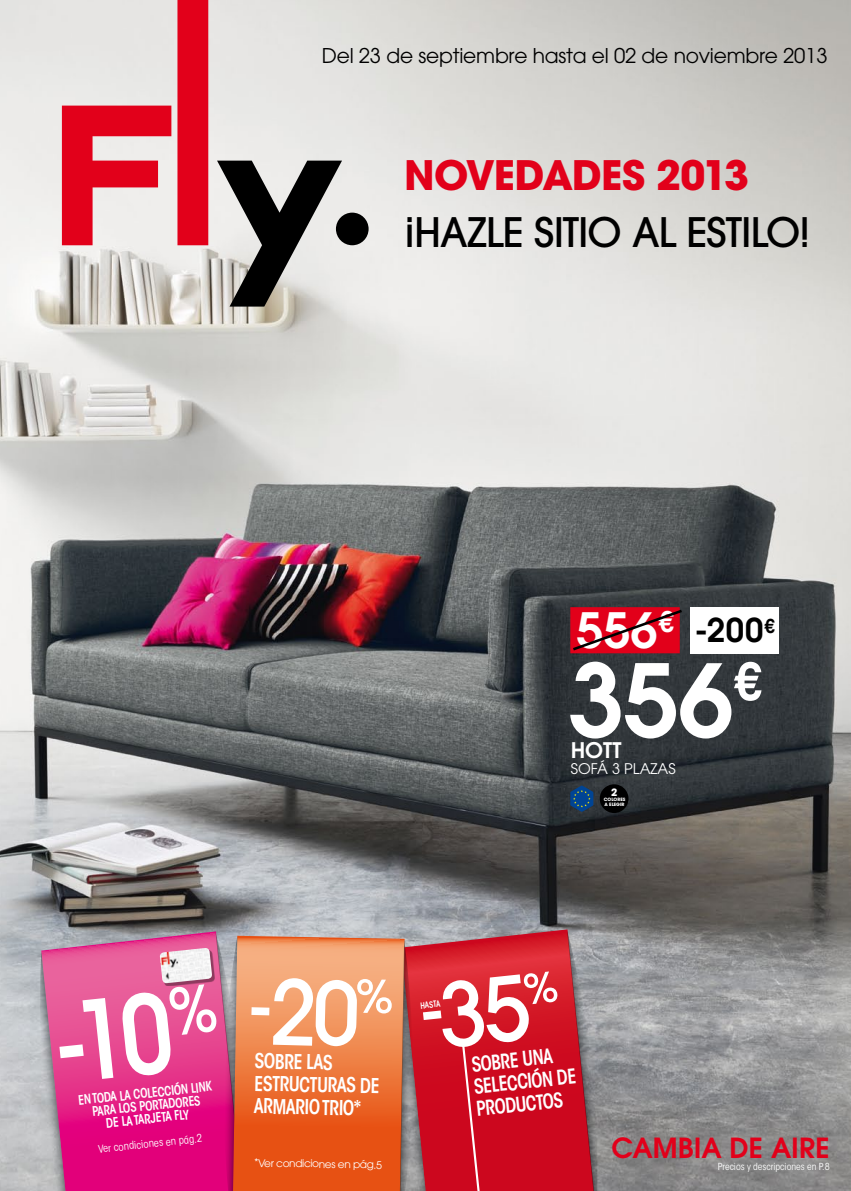
<style>
.page{position:relative;width:851px;height:1191px;background:#fff}
.page>*{position:absolute;margin:0;border:0;box-sizing:border-box;transform-origin:0 0}
.t1{font:600 condensed 108.3px "ITC Avant Garde Std";color:#fff;scale:.91 1}
.t2{font:600 99.9px "ITC Avant Garde Std";color:#fff}
.t3{font:600 48.3px "ITC Avant Garde Std";color:#fff}
.t4{font:500 40.35px "ITC Avant Garde Std";letter-spacing:-.025em;color:#000}
.t5{font:700 40.35px "ITC Avant Garde Std";letter-spacing:-.02em;color:#e2001a}
.t6{font:600 32.7px "ITC Avant Garde Std";color:#000}
.t7{font:600 27.6px "ITC Avant Garde Std";color:#e2001a}
.t8{font:600 21.3px "ITC Avant Garde Std";color:#fff}
.t9{font:600 condensed 20.4px/22.5px "ITC Avant Garde Std";color:#fff;scale:.91 1}
.t10{font:600 condensed 20.4px/22.5px "ITC Avant Garde Std";color:#fff;scale:.9 1}
.t11{font:20.25px "ITC Avant Garde Std";letter-spacing:-.01em;color:#000}
.t12{font:14.7px "ITC Avant Garde Std";color:#fff}
.t13{font:600 condensed 13.2px/12.8px "ITC Avant Garde Std";color:#fff;text-align:center;scale:.91 1}
.t14{font:condensed 10.65px "ITC Avant Garde Std";color:#fff}
.t15{font:10.5px "ITC Avant Garde Std";color:#fff}
.t16{font:700 10.2px "ITC Avant Garde Std";color:#fff}
.t17{font:condensed 9.6px "ITC Avant Garde Std";color:#fff}
.t18{font:600 condensed 8.7px "ITC Avant Garde Std";color:#fff;scale:.91 1}
.t19{font:700 4.5px/5.1px "ITC Avant Garde Std";color:#fff}
</style>
<div class="page">
<img style="left:0;top:0;width:850px;height:1191px">
<div style="left:177px;top:0;width:31px;height:245px;background:#e2001a"></div>
<svg style="left:62px;top:106px;width:109px;height:139px;background:#e76a77"></svg>
<div style="left:336px;top:213px;width:32px;height:32px;background:#000;border-radius:50%"></div>
<svg style="left:217px;top:161px;width:125px;height:145px;background:#858482"></svg>
<svg style="left:41px;top:931px;width:201px;height:260px;background:#e1358b"></svg>
<svg style="left:37px;top:951px;width:35px;height:240px;background:#cc76a1"></svg>
<div style="left:162px;top:950px;width:53px;height:36px;background:#000;opacity:.39"></div>
<img style="left:159px;top:948px;width:53px;height:35px">
<div style="left:690px;top:607px;width:89px;height:46px;background:#fff"></div>
<div style="left:570px;top:607px;width:109px;height:46px;background:#e2001a"></div>
<svg style="left:570px;top:607px;width:114px;height:45px"></svg>
<div style="left:599px;top:784px;width:29px;height:29px;background:#000;border-radius:50%"></div>
<svg style="left:570px;top:785px;width:23px;height:26px"></svg>
<svg style="left:401px;top:929px;width:193px;height:262px;background:#c92939"></svg>
<svg style="left:567px;top:930px;width:33px;height:261px;background:#a85963"></svg>
<svg style="left:215px;top:932px;width:342px;height:259px;background:#dc5b4c"></svg>
<h3 class="t11" style="left:322px;top:43px;width:507px">Del 23 de septiembre hasta el 02 de noviembre 2013</h3>
<h3 class="t5" style="left:404px;top:148px;width:346px">NOVEDADES 2013</h3>
<h3 class="t4" style="left:404px;top:206px;width:407px">¡HAZLE SITIO AL ESTILO!</h3>
<h3 class="t3" style="left:576px;top:598px;width:99px">556<sup>€</sup></h3>
<h2 class="t2" style="left:567px;top:635px;width:196px">356<sup>€</sup></h2>
<h3 class="t8" style="left:570px;top:736px;width:52px">HOTT</h3>
<p class="t12" style="left:571px;top:759px;width:106px">SOFÁ 3 PLAZAS</p>
<p class="t16" style="left:611px;top:785px;width:8px">2</p>
<p class="t19" style="left:603px;top:796px;width:23px">COLORES<br>A ELEGIR</p>
<h3 class="t6" style="left:694px;top:609px;width:82px">-200<sup>€</sup></h3>
<h1 class="t1" style="left:49px;top:977px;width:182px;rotate:-6deg">-10<sup>%</sup></h1>
<p class="t13" style="left:78px;top:1093px;width:149px;rotate:-6deg">en toda la colección LIN K para los portadores<br>de la tarjeta FLY</p>
<p class="t14" style="left:98px;top:1142px;width:106px;rotate:-6deg">Ver condiciones en pág.2</p>
<h3 class="t9" style="left:255px;top:1049px;width:139px;rotate:1deg">sobre las estructuras de armario TRIO *</h3>
<p class="t15" style="left:254px;top:1156px;width:129px;rotate:1deg">*Vercondiciones en pág.5</p>
<p class="t18" style="left:419px;top:1000px;width:24px;rotate:-6deg">Hasta</p>
<h3 class="t10" style="left:470px;top:1053px;width:116px;rotate:-6deg">sobre una selección de productos</h3>
<h3 class="t7" style="left:611px;top:1130px;width:220px">CAMBIA DE AIRE</h3>
<p class="t17" style="left:717px;top:1160px;width:113px">Precios y descripciones en P.8</p>
</div>
